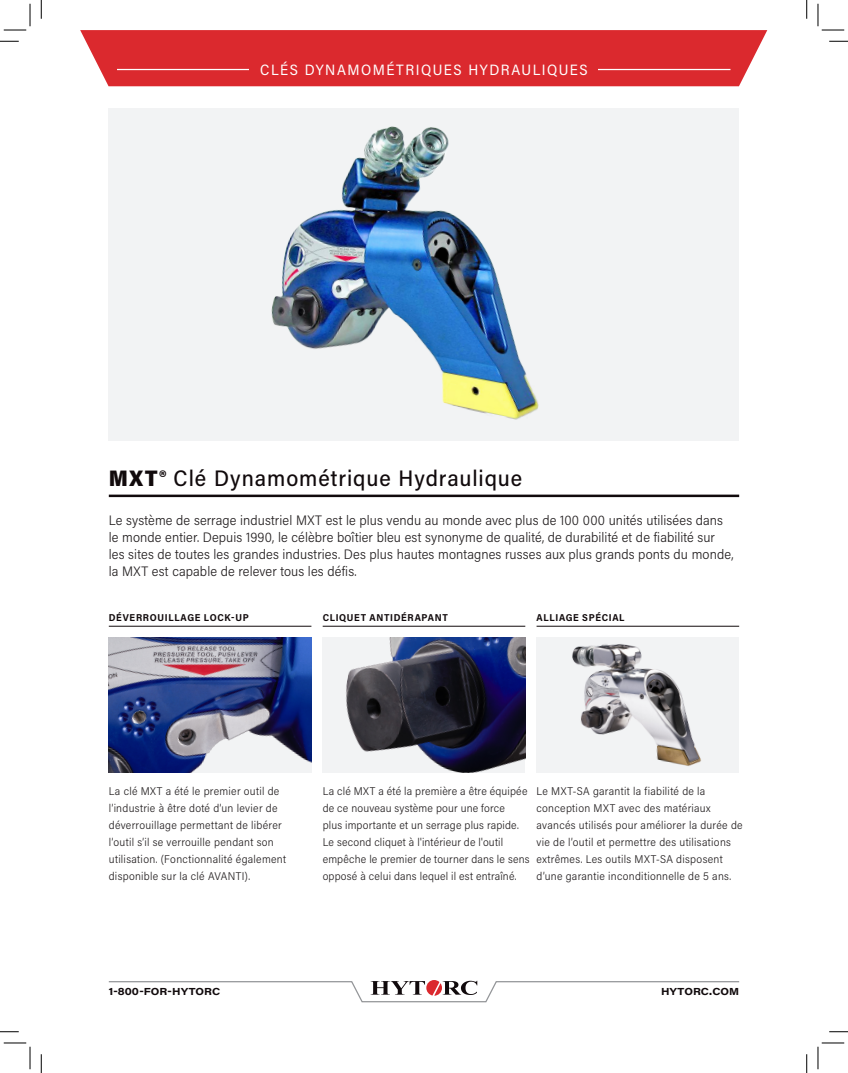
<style>
.page{position:relative;width:848px;height:1073px;background:#fff}
.page>*{position:absolute;margin:0;border:0;box-sizing:border-box;transform-origin:0 0}
.t1{font:500 22.5px "Acumin Pro Semi Cond";letter-spacing:.04em;color:#110a0c}
.t2{font:15px "Acumin Pro Semi Cond";letter-spacing:.1em;color:#fff}
.Sell_Sheet_Body_Copy{font:300 13.75px/16.9px "Acumin Pro Semi Cond";letter-spacing:.005em;color:#231f20}
.Sell_Sheet_Body_Copy-2{font:300 11.25px/16.9px "Acumin Pro Semi Cond";letter-spacing:.025em;color:#231f20}
.t3{font:700 10px "Acumin Pro Semi Cond";letter-spacing:.07em;color:#110a0c}
.t4{font:700 10px "Acumin Pro Wide";letter-spacing:.005em;color:#110a0c}
.s1{font-weight:900}
</style>
<div class="page">
<svg style="left:108px;top:980px;width:632px;height:22px"></svg>
<svg style="left:80px;top:30px;width:687px;height:56px;background:#dc3338"></svg>
<hr style="left:117px;top:69px;width:613px;height:1px;background:#fff">
<div style="left:249px;top:64px;width:349px;height:11px;background:#db292e"></div>
<div style="left:109px;top:109px;width:630px;height:332px;background:#f2f3f4"></div>
<img style="left:271px;top:126px;width:268px;height:294px">
<hr style="left:109px;top:494px;width:630px;height:3px;background:#110a0c">
<hr style="left:109px;top:626px;width:202px;height:1px;background:#110a0c">
<hr style="left:322px;top:626px;width:203px;height:1px;background:#110a0c">
<hr style="left:536px;top:626px;width:203px;height:1px;background:#110a0c">
<img style="left:322px;top:637px;width:203px;height:135px">
<img style="left:536px;top:637px;width:203px;height:135px">
<img style="left:109px;top:637px;width:202px;height:135px">
<svg style="left:0;top:41px;width:19px;height:1px"></svg>
<svg style="left:829px;top:41px;width:19px;height:1px"></svg>
<svg style="left:0;top:1031px;width:19px;height:1px"></svg>
<svg style="left:829px;top:1031px;width:19px;height:1px"></svg>
<svg style="left:41px;top:0;width:1px;height:19px"></svg>
<svg style="left:41px;top:1054px;width:1px;height:18px"></svg>
<svg style="left:806px;top:0;width:1px;height:19px"></svg>
<svg style="left:806px;top:1054px;width:1px;height:18px"></svg>
<svg style="left:4px;top:4px;width:27px;height:27px"></svg>
<svg style="left:4px;top:1042px;width:27px;height:27px"></svg>
<svg style="left:817px;top:4px;width:27px;height:27px"></svg>
<svg style="left:817px;top:1042px;width:27px;height:27px"></svg>
<h2 class="t2" style="left:260px;top:59px;width:329px">CLÉS DYNAMOMÉTRIQUES HYDRAULIQUES</h2>
<p class="t1" style="left:109px;top:462px;width:415px"><span class="s1">MXT®</span> Clé Dynamométrique Hydraulique</p>
<p class="Sell_Sheet_Body_Copy" style="left:109px;top:511px;width:626px">Le système de serrage industriel MXT est le plus vendu au monde avec plus de 100 000 unités utilisées dans le monde entier. Depuis 1990, le célèbre boîtier bleu est synonyme de qualité, de durabilité et de fiabilité sur les sites de toutes les grandes industries. Des plus hautes montagnes russes aux plus grands ponts du monde, la MXT est capable de relever tous les défis.</p>
<p class="t3" style="left:109px;top:611px;width:141px">DÉVERROUILLAGE LOCK-UP</p>
<p class="t3" style="left:322px;top:611px;width:127px">CLIQUET ANTIDÉRAPANT</p>
<p class="t3" style="left:536px;top:611px;width:89px">ALLIAGE SPÉCIAL</p>
<p class="Sell_Sheet_Body_Copy-2" style="left:109px;top:782px;width:179px">La clé MXT a été le premier outil de l’industrie à être doté d’un levier de déverrouillage permettant de libérer l’outil s’il se verrouille pendant son utilisation. (Fonctionnalité également disponible sur la clé AVANTI).</p>
<p class="Sell_Sheet_Body_Copy-2" style="left:323px;top:782px;width:208px">La clé MXT a été la première a être équipée de ce nouveau système pour une force<br>plus importante et un serrage plus rapide.<br>Le second cliquet à l'intérieur de l'outil empêche le premier de tourner dans le sens opposé à celui dans lequel il est entraîné.</p>
<p class="Sell_Sheet_Body_Copy-2" style="left:536px;top:782px;width:208px">Le MXT-SA garantit la fiabilité de la conception MXT avec des matériaux avancés utilisés pour améliorer la durée de vie de l’outil et permettre des utilisations extrêmes. Les outils MXT-SA disposent d’une garantie inconditionnelle de 5 ans.</p>
<p class="t4" style="left:109px;top:984px;width:113px">1-800-FOR-HYTORC</p>
<p class="t4" style="left:661px;top:984px;width:80px">HYTORC.COM</p>
</div>
